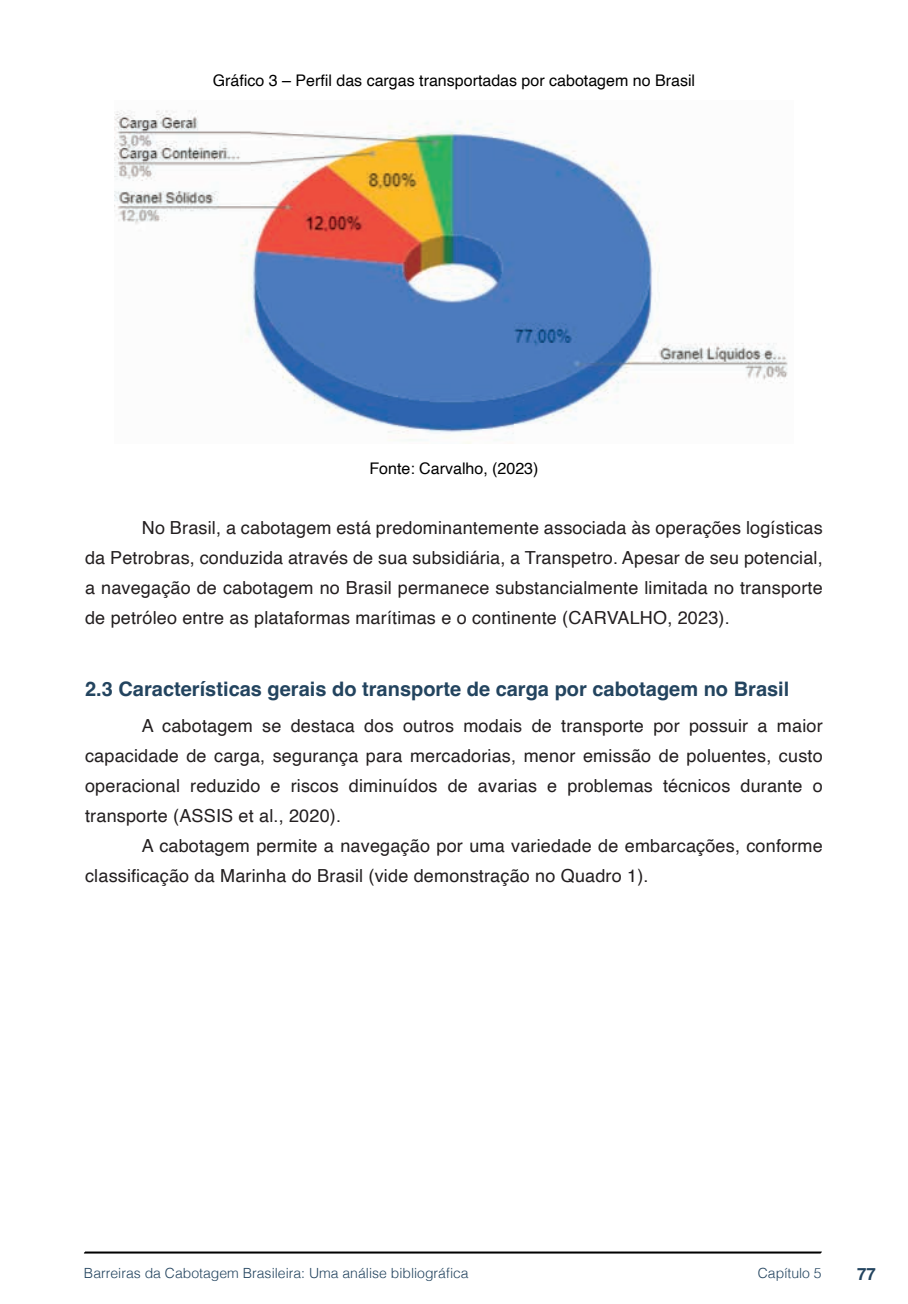
<style>
.page{position:relative;width:908px;height:1304px;background:#fff}
.page>*{position:absolute;margin:0;border:0;box-sizing:border-box;transform-origin:0 0}
.t1{font:700 20px "Helvetica";color:#23445f}
.t2{font:18px/30px "Helvetica";letter-spacing:.01em;color:#231f20;text-align:justify}
.t3{font:700 16.8px "Helvetica";color:#23445f}
.t4{font:16px "Helvetica";color:#000}
.t5{font:300 14px "Helvetica";color:#23445f}
</style>
<div class="page">
<svg style="left:84px;top:1251px;width:737px;height:3px;background:#515151"></svg>
<img style="left:115px;top:110px;width:673px;height:334px">
<p class="t4" style="left:213px;top:68px;width:483px">Gráfico 3 – Perfil das cargas transportadas por cabotagem no Brasil</p>
<p class="t4" style="left:369px;top:456px;width:170px">Fonte: Carvalho, (2023)</p>
<p class="t2" style="left:85px;top:514px;width:738px;text-indent:57px">No Brasil, a cabotagem está predominantemente associada às operações logísticas da Petrobras, conduzida através de sua subsidiária, a Transpetro. Apesar de seu potencial, a navegação de cabotagem no Brasil permanece substancialmente limitada no transporte de petróleo entre as plataformas marítimas e o continente (CARVALHO, 2023).</p>
<p class="t1" style="left:85px;top:677px;width:705px">2.3 Características gerais do transporte de carga por cabotagem no Brasil</p>
<p class="t2" style="left:85px;top:711px;width:738px;text-indent:57px">A cabotagem se destaca dos outros modais de transporte por possuir a maior capacidade de carga, segurança para mercadorias, menor emissão de poluentes, custo operacional reduzido e riscos diminuídos de avarias e problemas técnicos durante o transporte (ASSIS et al., 2020).</p>
<p class="t2" style="left:85px;top:831px;width:738px;text-indent:57px">A cabotagem permite a navegação por uma variedade de embarcações, conforme classificação da Marinha do Brasil (vide demonstração no Quadro 1).</p>
<p class="t5" style="left:84px;top:1261px;width:386px">Barreiras da Cabotagem Brasileira: Uma análise bibliográfica</p>
<p class="t5" style="left:757px;top:1261px;width:65px">Capítulo 5</p>
<p class="t3" style="left:856px;top:1264px;width:20px">77</p>
</div>
